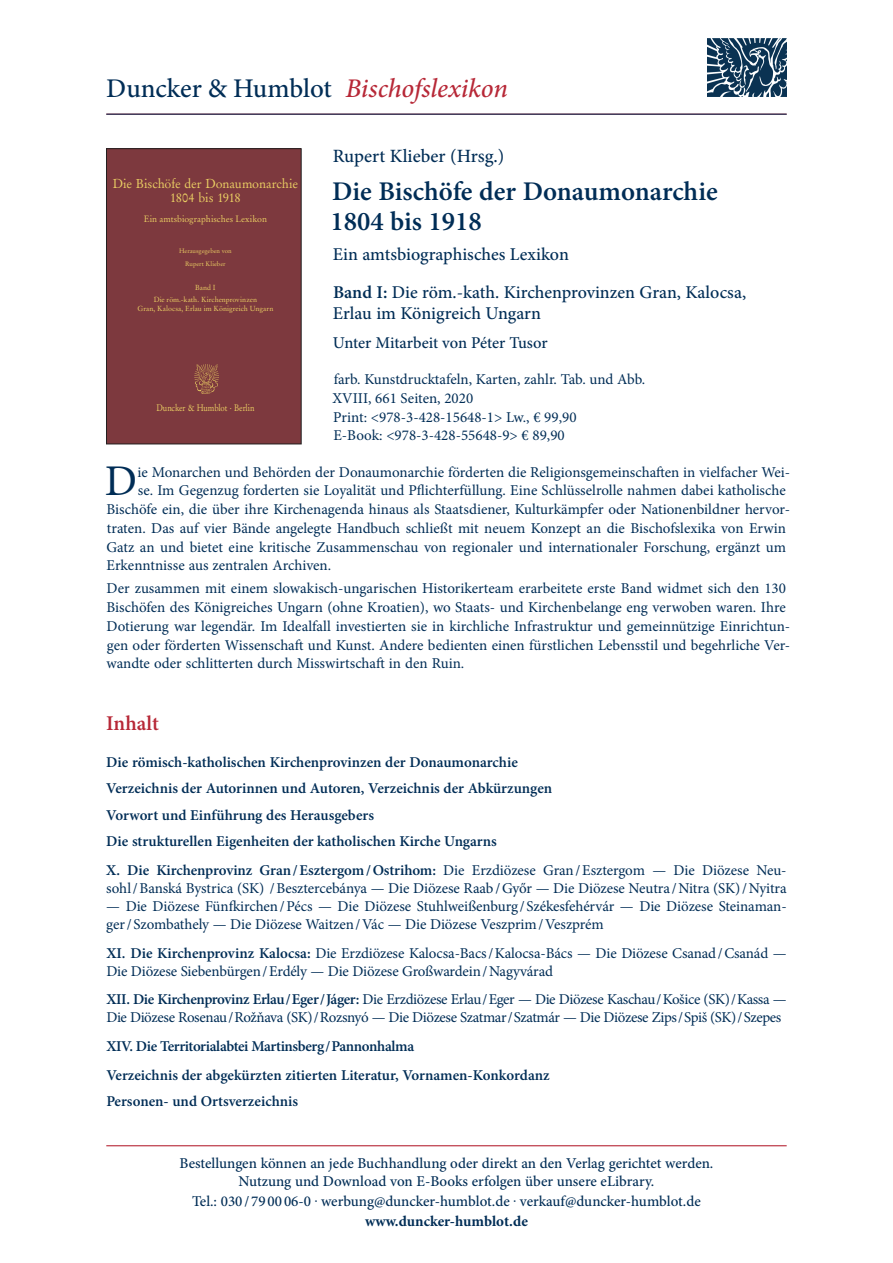
<style>
.page{position:relative;width:893px;height:1263px;background:#fff}
.page>*{position:absolute;margin:0;border:0;box-sizing:border-box;transform-origin:0 0}
.t1{font:43.8px "Minion Pro";color:#002d56}
.t2{font:600 27px/30px "Minion Pro";color:#002d56}
.t3{font:500 27px "Minion Pro";letter-spacing:-.005em;color:#002d56}
.t4{font:600 21px "Minion Pro";color:#b72837}
.t5{font:500 18.75px "Minion Pro";color:#002d56}
.t6{font:500 18px/38px "Minion Pro";color:#002d56}
.t7{font:500 16.5px "Minion Pro";letter-spacing:-.005em;color:#002d56}
.t8{font:15px/18.8px "Minion Pro";letter-spacing:-.005em;color:#002d56}
.t9{font:600 15px/26.5px "Minion Pro";letter-spacing:-.005em;color:#002d56}
.t10{font:500 15px/18px "Minion Pro";color:#002d56;text-align:center}
.t11{font:15px/18px "Minion Pro";letter-spacing:-.025em;color:#002d56}
.t12{font:700 15px "Minion Pro";color:#002d56}
.t13{font:12.75px/13.8px "Stempel Garamond";letter-spacing:-.01em;color:#e9cd63;text-align:center}
.t14{font:9.45px "Stempel Garamond";letter-spacing:-.01em;color:#e9cd63;scale:.84 1}
.t15{font:9.15px "Stempel Garamond";color:#e9cd63;scale:.96 1}
.t16{font:7.35px/12.3px "Stempel Garamond";letter-spacing:.005em;color:#e9cd63;text-align:center}
.t17{font:6.45px/12.6px "Stempel Garamond";color:#e9cd63;text-align:center}
.s1{font-style:italic;color:#b72837}
.s2{font-weight:600}
</style>
<div class="page">
<hr style="left:106px;top:1145px;width:681px;height:1px;background:#b72837">
<div style="left:106px;top:149px;width:195px;height:295px;background:#7d393e"></div>
<img style="left:194px;top:365px;width:24px;height:29px">
<div style="left:106px;top:148px;width:195px;height:296px;border:1px solid #231f20"></div>
<img style="left:707px;top:38px;width:79px;height:59px">
<hr style="left:106px;top:114px;width:681px;height:1px;background:#002d56">
<h2 class="t3" style="left:106px;top:70px;width:403px">Duncker &amp; Humblot <span class="s1">Bischofslexikon</span></h2>
<p class="t13" style="left:113px;top:177px;width:187px">Die Bischöfe der Donaumonarchie<br>1804 bis 1918</p>
<p class="t15" style="left:144px;top:213px;width:130px">Ein amtsbiographisches Lexikon</p>
<p class="t17" style="left:179px;top:245px;width:54px">Herausgegeben von<br>Rupert Klieber</p>
<p class="t16" style="left:154px;top:281px;width:105px">Band I<br>Die röm.-kath. Kirchenprovinzen</p>
<p class="t16" style="left:137px;top:302px;width:137px">Gran, Kalocsa, Erlau im Königreich Ungarn</p>
<p class="t14" style="left:156px;top:402px;width:118px">Duncker &amp; Humblot . Berlin</p>
<p class="t5" style="left:333px;top:143px;width:173px">Rupert Klieber (Hrsg.)</p>
<h2 class="t2" style="left:330px;top:176px;width:389px">Die Bischöfe der Donaumonarchie<br>1804 bis 1918</h2>
<p class="t6" style="left:333px;top:235px;width:415px">Ein amtsbiographisches Lexikon<br><span class="s2">Band I:</span> Die röm.-kath. Kirchenprovinzen Gran, Kalocsa,</p>
<p class="t6" style="left:333px;top:294px;width:210px">Erlau im Königreich Ungarn</p>
<p class="t7" style="left:333px;top:332px;width:216px">Unter Mitarbeit von Péter Tusor</p>
<p class="t8" style="left:333px;top:370px;width:314px">farb. Kunstdrucktafeln, Karten, zahlr. Tab. und Abb.<br>XVIII, 661 Seiten, 2020<br>Print: &lt;978-3-428-15648-1&gt; Lw., € 99,90<br>E-Book: &lt;978-3-428-55648-9&gt; € 89,90</p>
<h1 class="t1" style="left:105px;top:452px;width:34px">D</h1>
<p class="t8" style="left:138px;top:463px;width:654px">ie Monarchen und Behörden der Donaumonarchie förderten die Religionsgemeinschaften in vielfacher Wei-</p>
<p class="t8" style="left:138px;top:481px;width:649px">se. Im Gegenzug forderten sie Loyalität und Pflichterfüllung. Eine Schlüsselrolle nahmen dabei katholische</p>
<p class="t8" style="left:107px;top:500px;width:685px">Bischöfe ein, die über ihre Kirchenagenda hinaus als Staatsdiener, Kulturkämpfer oder Nationenbildner hervor-</p>
<p class="t8" style="left:107px;top:519px;width:681px">traten. Das auf vier Bände angelegte Handbuch schließt mit neuem Konzept an die Bischofslexika von Erwin</p>
<p class="t8" style="left:106px;top:538px;width:681px">Gatz an und bietet eine kritische Zusammenschau von regionaler und internationaler Forschung, ergänzt um</p>
<p class="t8" style="left:107px;top:556px;width:226px">Erkenntnisse aus zentralen Archiven.</p>
<p class="t8" style="left:106px;top:579px;width:685px">Der zusammen mit einem slowakisch-ungarischen Historikerteam erarbeitete erste Band widmet sich den 130<br>Bischöfen des Königreiches Ungarn (ohne Kroatien), wo Staats- und Kirchenbelange eng verwoben waren. Ihre Dotierung war legendär. Im Idealfall investierten sie in kirchliche Infrastruktur und gemeinnützige Einrichtun&shy;gen oder förderten Wissenschaft und Kunst. Andere bedienten einen fürstlichen Lebensstil und begehrliche Ver&shy;wandte oder schlitterten durch Misswirtschaft in den Ruin.</p>
<h3 class="t4" style="left:106px;top:708px;width:54px">Inhalt</h3>
<p class="t9" style="left:106px;top:749px;width:447px">Die römisch-katholischen Kirchenprovinzen der Donaumonarchie Verzeichnis der Autorinnen und Autoren, Verzeichnis der Abkürzungen Vorwort und Einführung des Herausgebers<br>Die strukturellen Eigenheiten der katholischen Kirche Ungarns</p>
<p class="t8" style="left:106px;top:861px;width:682px;line-height:18px"><span class="s2">X. Die Kirchenprovinz Gran/Esztergom/Ostrihom:</span> Die Erzdiözese Gran/Esztergom — Die Diözese Neu&shy;sohl/Banská Bystrica (SK) /Besztercebánya — Die Diözese Raab/Győr — Die Diözese Neutra /Nitra (SK)/Nyitra</p>
<p class="t8" style="left:106px;top:897px;width:682px;line-height:18px">— Die Diözese Fünfkirchen/Pécs — Die Diözese Stuhlweißenburg/Székesfehérvár — Die Diözese Steinaman&shy;ger/Szombathely — Die Diözese Waitzen/Vác — Die Diözese Veszprim/Veszprém</p>
<p class="t8" style="left:106px;top:944px;width:682px;line-height:18px"><span class="s2">XI. Die Kirchenprovinz Kalocsa:</span> Die Erzdiözese Kalocsa-Bacs/Kalocsa-Bács — Die Diözese Csanad/Csanád —<br>Die Diözese Siebenbürgen/Erdély — Die Diözese Großwardein/Nagyvárad</p>
<p class="t11" style="left:106px;top:990px;width:682px"><span class="s2">XII. Die Kirchenprovinz Erlau/Eger/Jáger:</span> Die Erzdiözese Erlau/Eger — Die Diözese Kaschau/Košice (SK)/Kassa —<br>Die Diözese Rosenau/Rožňava (SK)/Rozsnyó — Die Diözese Szatmar/Szatmár — Die Diözese Zips/Spiš (SK)/Szepes</p>
<p class="t9" style="left:106px;top:1032px;width:445px;line-height:28.7px">XIV. Die Territorialabtei Martinsberg/Pannonhalma<br>Verzeichnis der abgekürzten zitierten Literatur, Vornamen-Konkordanz</p>
<p class="t9" style="left:106px;top:1088px;width:193px">Personen- und Ortsverzeichnis</p>
<p class="t10" style="left:179px;top:1154px;width:535px">Bestellungen können an jede Buchhandlung oder direkt an den Verlag gerichtet werden.<br>Nutzung und Download von E-Books erfolgen über unsere eLibrary.</p>
<p class="t10" style="left:192px;top:1192px;width:510px">Tel.: 030 / 79 00 06-0 . werbung@duncker-humblot.de . verkauf@duncker-humblot.de</p>
<p class="t12" style="left:365px;top:1210px;width:164px">www.duncker-humblot.de</p>
</div>
